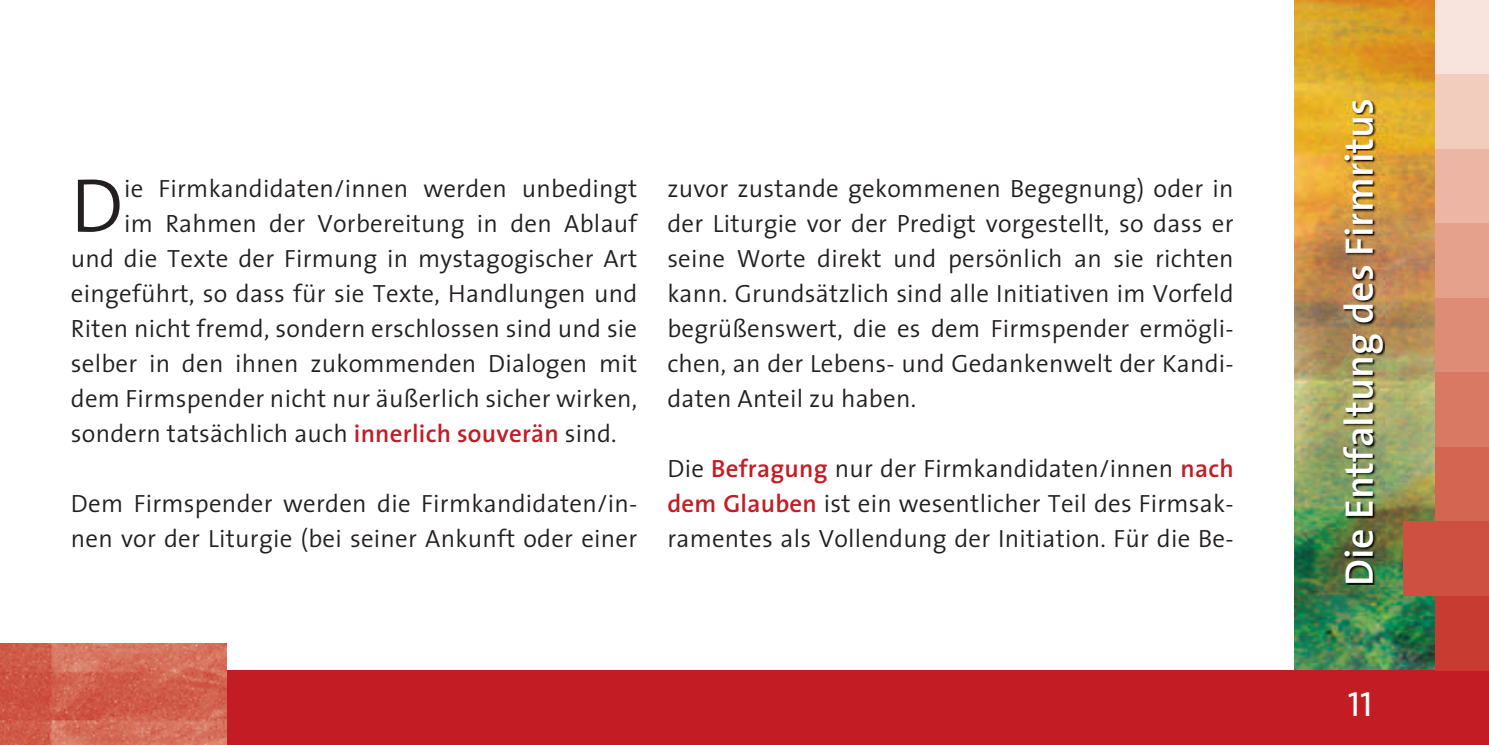
<style>
.page{position:relative;width:1489px;height:745px;background:#fff}
.page>*{position:absolute;margin:0;border:0;box-sizing:border-box;transform-origin:0 0}
.t1{font:300 76.75px "The Sans";color:#231f20}
.t2{font:600 40px "The Sans";color:#fff}
.t3{font:35px "The Sans Caps";color:#fff}
.t4{font:300 25px/35px "The Sans";letter-spacing:.01em;color:#231f20;text-align:justify}
.s1{font-weight:600;color:#c31c24}
</style>
<div class="page">
<img style="left:1294px;top:0;width:141px;height:670px">
<div style="left:0;top:670px;width:1488px;height:74px;background:#c31c24"></div>
<img style="left:0;top:643px;width:227px;height:101px">
<img style="left:1343px;top:101px;width:40px;height:483px">
<div style="left:1435px;top:0;width:53px;height:74px;background:#f8e4dc"></div>
<div style="left:1435px;top:74px;width:53px;height:75px;background:#f2cdbe"></div>
<div style="left:1435px;top:149px;width:53px;height:74px;background:#ecb5a4"></div>
<div style="left:1435px;top:223px;width:53px;height:75px;background:#e6a18c"></div>
<div style="left:1435px;top:298px;width:53px;height:74px;background:#df8c76"></div>
<div style="left:1435px;top:372px;width:53px;height:74px;background:#d97863"></div>
<div style="left:1435px;top:446px;width:53px;height:75px;background:#d46551"></div>
<div style="left:1403px;top:521px;width:85px;height:74px;background:#cd5040"></div>
<div style="left:1435px;top:595px;width:53px;height:75px;background:#c83b31"></div>
<h1 class="t1" style="left:71px;top:142px;width:54px">D</h1>
<p class="t4" style="left:124px;top:170px;width:514px">ie Firmkandidaten/innen werden unbedingt</p>
<p class="t4" style="left:124px;top:205px;width:514px">im Rahmen der Vorbereitung in den Ablauf</p>
<p class="t4" style="left:71px;top:240px;width:568px">und die Texte der Firmung in mystagogischer Art</p>
<p class="t4" style="left:71px;top:275px;width:568px">eingeführt, so dass für sie Texte, Handlungen und</p>
<p class="t4" style="left:71px;top:310px;width:568px">Riten nicht fremd, sondern erschlossen sind und sie</p>
<p class="t4" style="left:71px;top:345px;width:568px">selber in den ihnen zukommenden Dialogen mit</p>
<p class="t4" style="left:71px;top:380px;width:568px">dem Firmspender nicht nur äußerlich sicher wirken,</p>
<p class="t4" style="left:71px;top:415px;width:547px">sondern tatsächlich auch <span class="s1">innerlich souverän</span> sind.</p>
<p class="t4" style="left:71px;top:485px;width:568px">Dem Firmspender werden die Firmkandidaten/in&shy;nen vor der Liturgie (bei seiner Ankunft oder einer</p>
<p class="t4" style="left:667px;top:170px;width:568px">zuvor zustande gekommenen Begegnung) oder in der Liturgie vor der Predigt vorgestellt, so dass er seine Worte direkt und persönlich an sie richten kann. Grundsätzlich sind alle Initiativen im Vorfeld begrüßenswert, die es dem Firmspender ermögli&shy;chen, an der Lebens- und Gedankenwelt der Kandi&shy;daten Anteil zu haben.</p>
<p class="t4" style="left:667px;top:450px;width:568px">Die <span class="s1">Befragung</span> nur der Firmkandidaten/innen <span class="s1">nach dem Glauben</span> ist ein wesentlicher Teil des Firmsak&shy;ramentes als Vollendung der Initiation. Für die Be-</p>
<h2 class="t2" style="left:1325px;top:585px;width:489px;rotate:-90deg">Die Entfaltung des Firmritus</h2>
<h3 class="t3" style="left:1347px;top:674px;width:26px">11</h3>
</div>
